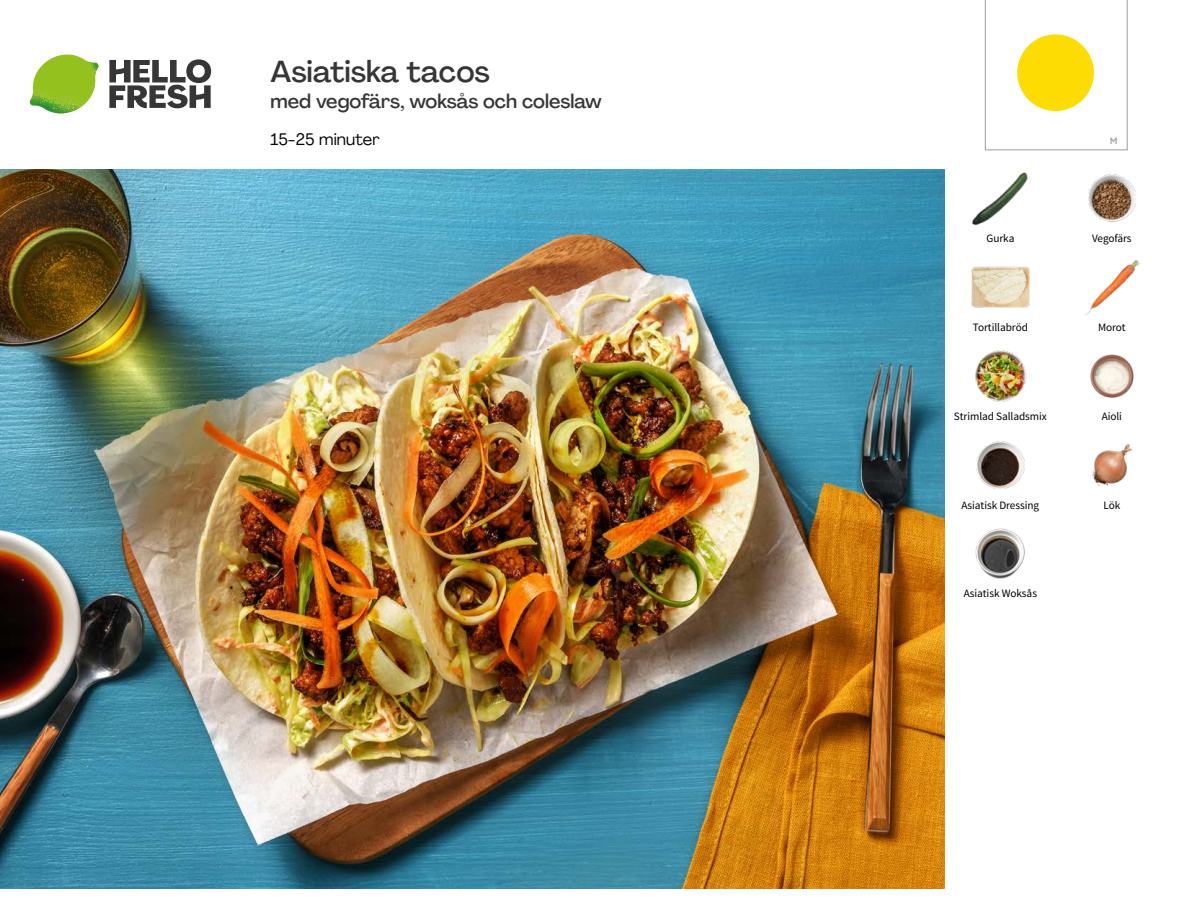
<style>
.page{position:relative;width:1188px;height:918px;background:#fff}
.page>*{position:absolute;margin:0;border:0;box-sizing:border-box;transform-origin:0 0}
.t1{font:500 30px "Agrandir";letter-spacing:-.005em;color:#373636}
.t2{font:500 19.5px "Agrandir";color:#373636}
.t3{font:16.5px "Agrandir";letter-spacing:.005em;color:#000}
.t4{font:11.25px "Source Sans Pro";letter-spacing:-.005em;color:#000}
.t5{font:500 9px "Gotham";color:#9d9d9c}
</style>
<div class="page">
<svg style="left:109px;top:59px;width:102px;height:49px"></svg>
<img style="left:30px;top:55px;width:69px;height:59px">
<img style="left:0;top:170px;width:945px;height:718px">
<svg style="left:985px;top:0;width:142px;height:150px"></svg>
<img style="left:975px;top:350px;width:51px;height:52px">
<img style="left:972px;top:266px;width:57px;height:42px">
<img style="left:1085px;top:260px;width:55px;height:55px">
<img style="left:1090px;top:354px;width:44px;height:44px">
<img style="left:1092px;top:443px;width:41px;height:44px">
<img style="left:977px;top:441px;width:47px;height:48px">
<img style="left:975px;top:529px;width:50px;height:50px">
<img style="left:1088px;top:175px;width:48px;height:47px">
<img style="left:972px;top:172px;width:56px;height:54px">
<h1 class="t1" style="left:271px;top:53px;width:221px">Asiatiska tacos</h1>
<h2 class="t2" style="left:271px;top:89px;width:333px">med vegofärs, woksås och coleslaw</h2>
<h3 class="t3" style="left:271px;top:129px;width:111px">15-25 minuter</h3>
<p class="t5" style="left:1110px;top:135px;width:9px">M</p>
<p class="t4" style="left:987px;top:232px;width:29px">Gurka</p>
<p class="t4" style="left:1092px;top:232px;width:41px">Vegofärs</p>
<p class="t4" style="left:973px;top:320px;width:57px">Tortillabröd</p>
<p class="t4" style="left:1098px;top:320px;width:29px">Morot</p>
<p class="t4" style="left:954px;top:409px;width:95px">Strimlad Salladsmix</p>
<p class="t4" style="left:1102px;top:409px;width:22px">Aioli</p>
<p class="t4" style="left:962px;top:498px;width:79px">Asiatisk Dressing</p>
<p class="t4" style="left:1104px;top:498px;width:18px">Lök</p>
<p class="t4" style="left:964px;top:587px;width:75px">Asiatisk Woksås</p>
</div>
